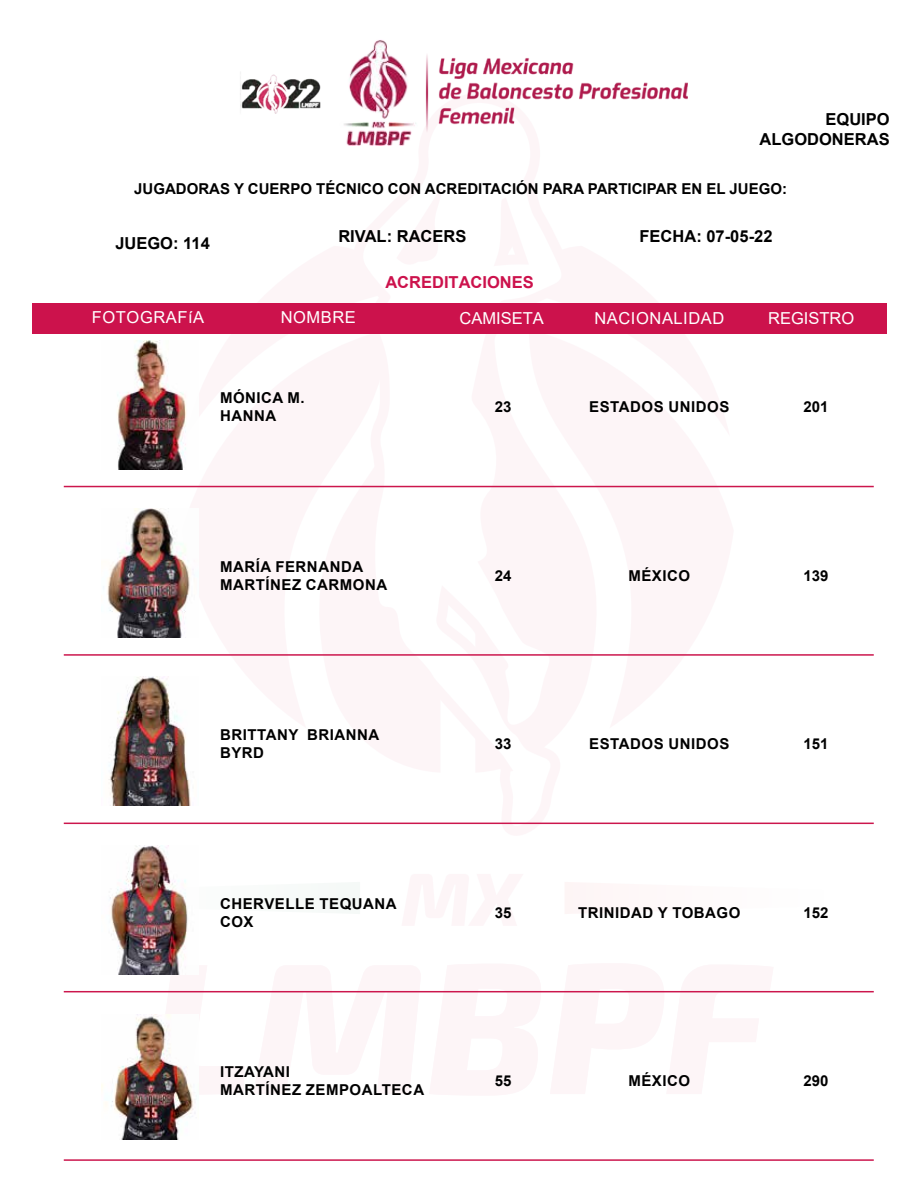
<style>
.page{position:relative;width:918px;height:1188px;background:#fff}
.page>*{position:absolute;margin:0;border:0;box-sizing:border-box;transform-origin:0 0}
.t1{font:700 16.5px/19.8px "Arial";color:#000;text-align:right}
.t2{font:16.5px "Arial";letter-spacing:.035em;color:#fff}
.t3{font:16.5px "Arial";color:#fff}
.t4{font:700 16.5px "Arial";color:#cc124c}
.t5{font:700 15px/18px "Arial";letter-spacing:.035em;color:#000}
.t6{font:700 15px "Arial";color:#000}
</style>
<div class="page">
<svg style="left:146px;top:974px;width:639px;height:41px"></svg>
<svg style="left:360px;top:145px;width:204px;height:680px"></svg>
<div style="left:33px;top:303px;width:854px;height:31px;background:#cc124c"></div>
<img style="left:240px;top:40px;width:447px;height:105px">
<img style="left:117px;top:340px;width:70px;height:129px">
<hr style="left:64px;top:486px;width:810px;height:1px;background:#cc164d">
<img style="left:103px;top:509px;width:87px;height:129px">
<hr style="left:64px;top:654px;width:810px;height:2px;background:#cc164d">
<img style="left:108px;top:677px;width:83px;height:129px">
<hr style="left:64px;top:823px;width:810px;height:1px;background:#cc164d">
<img style="left:110px;top:845px;width:78px;height:129px">
<hr style="left:64px;top:991px;width:810px;height:1px;background:#cc164d">
<img style="left:102px;top:1015px;width:95px;height:125px">
<hr style="left:64px;top:1159px;width:810px;height:2px;background:#cc164d">
<p class="t1" style="left:760px;top:110px;width:132px">EQUIPO<br>ALGODONERAS</p>
<p class="t6" style="left:134px;top:178px;width:654px">JUGADORAS Y CUERPO TÉCNICO CON ACREDITACIÓN PARA PARTICIPAR EN EL JUEGO:</p>
<p class="t1" style="left:115px;top:233px;width:96px">JUEGO: 114</p>
<p class="t1" style="left:338px;top:227px;width:130px">RIVAL: RACERS</p>
<p class="t1" style="left:640px;top:227px;width:134px">FECHA: 07-05-22</p>
<p class="t4" style="left:385px;top:271px;width:150px">ACREDITACIONES</p>
<p class="t2" style="left:92px;top:306px;width:114px">FOTOGRAFíA</p>
<p class="t2" style="left:281px;top:306px;width:77px">NOMBRE</p>
<p class="t3" style="left:460px;top:307px;width:86px">CAMISETA</p>
<p class="t3" style="left:768px;top:307px;width:88px">REGISTRO</p>
<p class="t2" style="left:594px;top:307px;width:131px">NACIONALIDAD</p>
<p class="t5" style="left:220px;top:389px;width:86px">MÓNICA M.<br>HANNA</p>
<p class="t5" style="left:495px;top:398px;width:18px">23</p>
<p class="t5" style="left:589px;top:398px;width:142px">ESTADOS UNIDOS</p>
<p class="t5" style="left:804px;top:398px;width:27px">201</p>
<p class="t5" style="left:220px;top:558px;width:169px">MARÍA FERNANDA<br>MARTÍNEZ CARMONA</p>
<p class="t5" style="left:495px;top:567px;width:18px">24</p>
<p class="t5" style="left:628px;top:567px;width:63px">MÉXICO</p>
<p class="t5" style="left:804px;top:567px;width:27px">139</p>
<p class="t5" style="left:220px;top:726px;width:161px">BRITTANY BRIANNA<br>BYRD</p>
<p class="t5" style="left:495px;top:735px;width:18px">33</p>
<p class="t5" style="left:589px;top:735px;width:142px">ESTADOS UNIDOS</p>
<p class="t5" style="left:804px;top:735px;width:27px">151</p>
<p class="t5" style="left:220px;top:894px;width:178px">CHERVELLE TEQUANA<br>COX</p>
<p class="t5" style="left:495px;top:903px;width:18px">35</p>
<p class="t5" style="left:578px;top:903px;width:164px">TRINIDAD Y TOBAGO</p>
<p class="t5" style="left:804px;top:903px;width:27px">152</p>
<p class="t5" style="left:220px;top:1063px;width:206px">ITZAYANI<br>MARTÍNEZ ZEMPOALTECA</p>
<p class="t5" style="left:495px;top:1072px;width:18px">55</p>
<p class="t5" style="left:628px;top:1072px;width:63px">MÉXICO</p>
<p class="t5" style="left:804px;top:1072px;width:27px">290</p>
</div>
